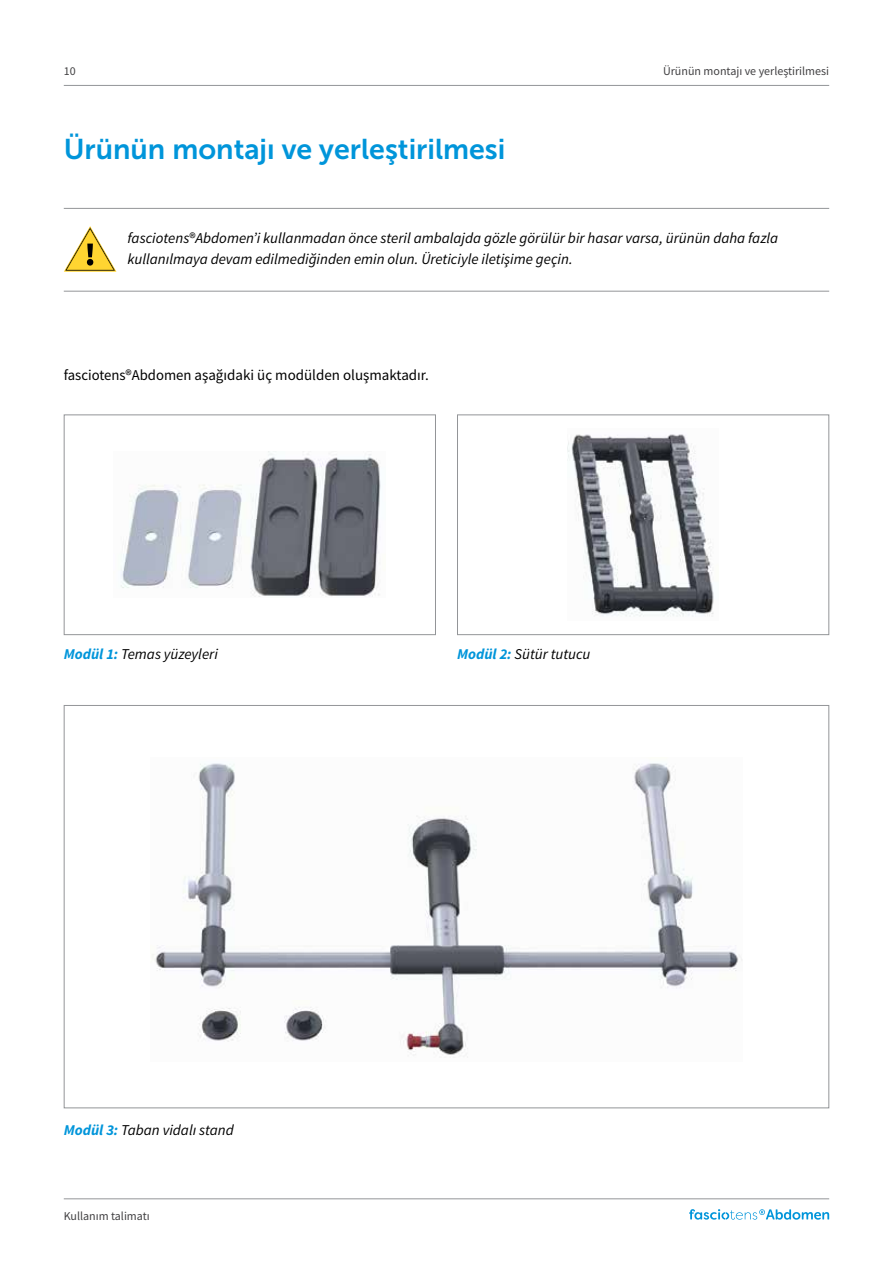
<style>
.page{position:relative;width:893px;height:1263px;background:#fff}
.page>*{position:absolute;margin:0;border:0;box-sizing:border-box;transform-origin:0 0}
.t1{font:28.5px "Museo Sans 700";color:#0095da}
.t2{font:italic 15px/21px "Source Sans Pro";color:#000}
.t3{font:15px "Source Sans Pro";color:#000}
.t4{font:12px "Source Sans Pro";color:#414042}
.s1{font-style:normal}
.s2{font-weight:700;color:#0095da}
</style>
<div class="page">
<hr style="left:64px;top:85px;width:765px;height:1px;background:#939598">
<hr style="left:64px;top:1198px;width:765px;height:1px;background:#939598">
<svg style="left:689px;top:1209px;width:140px;height:11px"></svg>
<hr style="left:64px;top:291px;width:765px;height:1px;background:#939598">
<hr style="left:64px;top:208px;width:765px;height:1px;background:#939598">
<svg style="left:64px;top:226px;width:52px;height:46px"></svg>
<div style="left:64px;top:414px;width:372px;height:221px;border:1px solid #939598"></div>
<div style="left:457px;top:414px;width:372px;height:221px;border:1px solid #939598"></div>
<img style="left:120px;top:452px;width:261px;height:145px">
<img style="left:152px;top:763px;width:590px;height:295px">
<img style="left:191px;top:1000px;width:142px;height:44px">
<img style="left:568px;top:434px;width:146px;height:183px">
<p class="t4" style="left:64px;top:63px;width:13px">10</p>
<h1 class="t1" style="left:64px;top:133px;width:443px">Ürünün montajı ve yerleştirilmesi</h1>
<p class="t4" style="left:663px;top:63px;width:168px">Ürünün montajı ve yerleştirilmesi</p>
<p class="t2" style="left:128px;top:227px;width:652px">fasciotens<span class="s1">®</span>Abdomen’i kullanmadan önce steril ambalajda gözle görülür bir hasar varsa, ürünün daha fazla kullanılmaya devam edilmediğinden emin olun. Üreticiyle iletişime geçin.</p>
<p class="t3" style="left:64px;top:365px;width:367px">fasciotens®Abdomen aşağıdaki üç modülden oluşmaktadır.</p>
<p class="t2" style="left:64px;top:643px;width:156px"><span class="s2">Modül 1:</span> Temas yüzeyleri</p>
<p class="t2" style="left:457px;top:643px;width:135px"><span class="s2">Modül 2:</span> Sütür tutucu</p>
<p class="t2" style="left:64px;top:1120px;width:172px"><span class="s2">Modül 3:</span> Taban vidalı stand</p>
<p class="t4" style="left:64px;top:1208px;width:88px">Kullanım talimatı</p>
</div>
